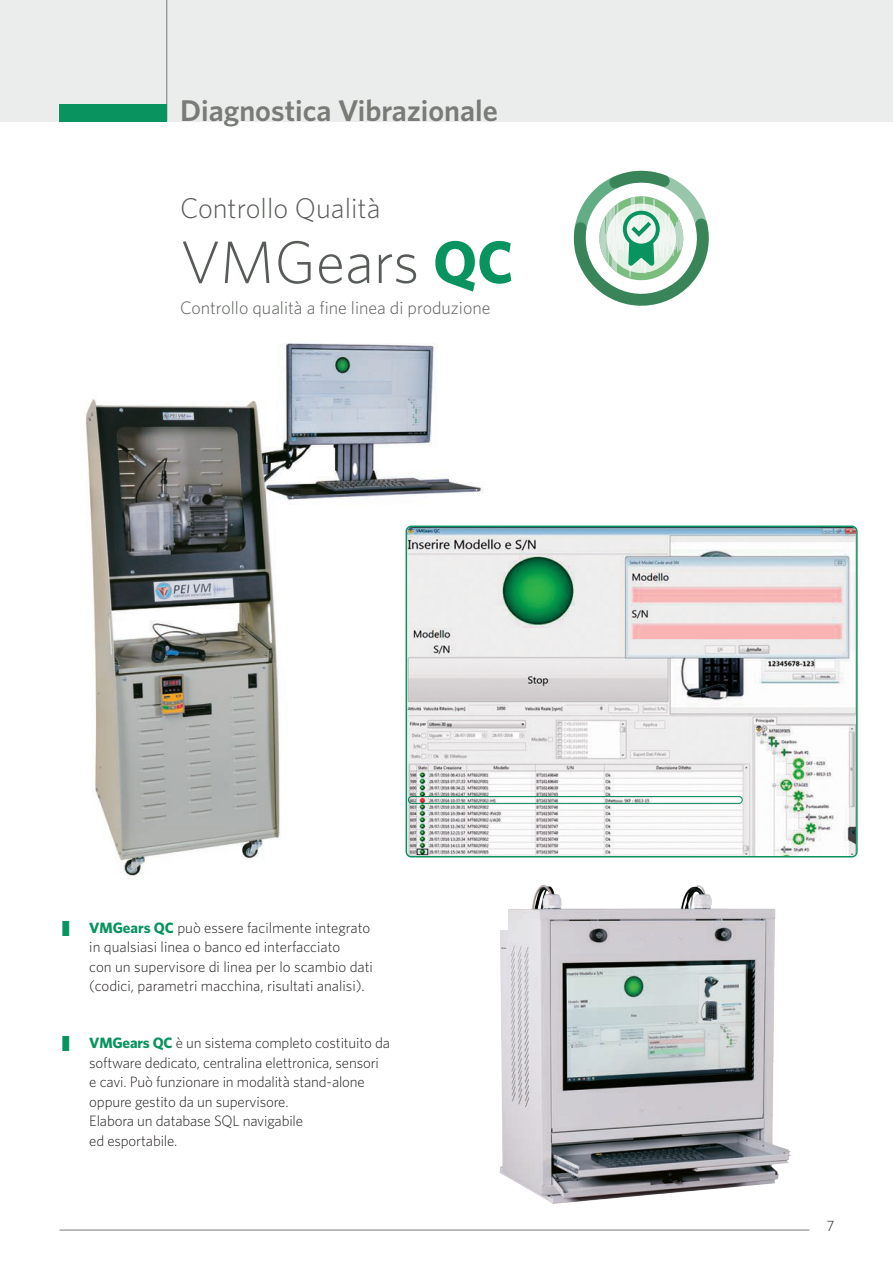
<style>
.page{position:relative;width:893px;height:1263px;background:#fff}
.page>*{position:absolute;margin:0;border:0;box-sizing:border-box;transform-origin:0 0}
.t1{font:300 60px "Whitney";color:#585c58}
.t2{font:600 30px "Whitney";color:#797b77}
.t3{font:300 28.5px "Whitney";color:#585c58}
.t4{font:300 18px "Whitney";color:#585c58}
.t5{font:300 15px/19.5px "Whitney";letter-spacing:-.01em;color:#231f20}
.t6{font:300 15px "Whitney";color:#08935f}
.s1{font-weight:700;color:#08935f}
</style>
<div class="page">
<img style="left:499px;top:885px;width:292px;height:319px">
<hr style="left:60px;top:1230px;width:749px;height:1px;background:#797b77">
<img style="left:85px;top:343px;width:422px;height:586px">
<div style="left:0;top:0;width:893px;height:121px;background:#ebecec"></div>
<img style="left:409px;top:528px;width:446px;height:326px">
<div style="left:406px;top:525px;width:452px;height:332px;border:2px solid #08935f;border-radius:5px"></div>
<div style="left:408px;top:796px;width:335px;height:8px;border:1px solid #08935f;border-radius:3px"></div>
<hr style="left:166px;top:0;width:1px;height:121px;background:#797b77">
<div style="left:60px;top:104px;width:107px;height:17px;background:#08935f"></div>
<svg style="left:573px;top:170px;width:136px;height:136px"></svg>
<p class="t2" style="left:180px;top:93px;width:319px">Diagnostica Vibrazionale</p>
<p class="t3" style="left:180px;top:192px;width:202px">Controllo Qualità</p>
<p class="t1" style="left:180px;top:227px;width:335px">VMGears <span class="s1">QC</span></p>
<p class="t4" style="left:180px;top:297px;width:312px">Controllo qualità a fine linea di produzione</p>
<p class="t6" style="left:62px;top:919px;width:9px">Δ</p>
<p class="t5" style="left:89px;top:917px;width:285px"><span class="s1">VMGears QC</span> può essere facilmente integrato in qualsiasi linea o banco ed interfacciato<br>con un supervisore di linea per lo scambio dati (codici, parametri macchina, risultati analisi).</p>
<p class="t6" style="left:62px;top:1034px;width:9px">Δ</p>
<p class="t5" style="left:89px;top:1033px;width:302px"><span class="s1">VMGears QC</span> è un sistema completo costituito da software dedicato, centralina elettronica, sensori<br>e cavi. Può funzionare in modalità stand-alone oppure gestito da un supervisore.<br>Elabora un database SQL navigabile<br>ed esportabile.</p>
<p class="t5" style="left:826px;top:1215px;width:10px">7</p>
</div>
